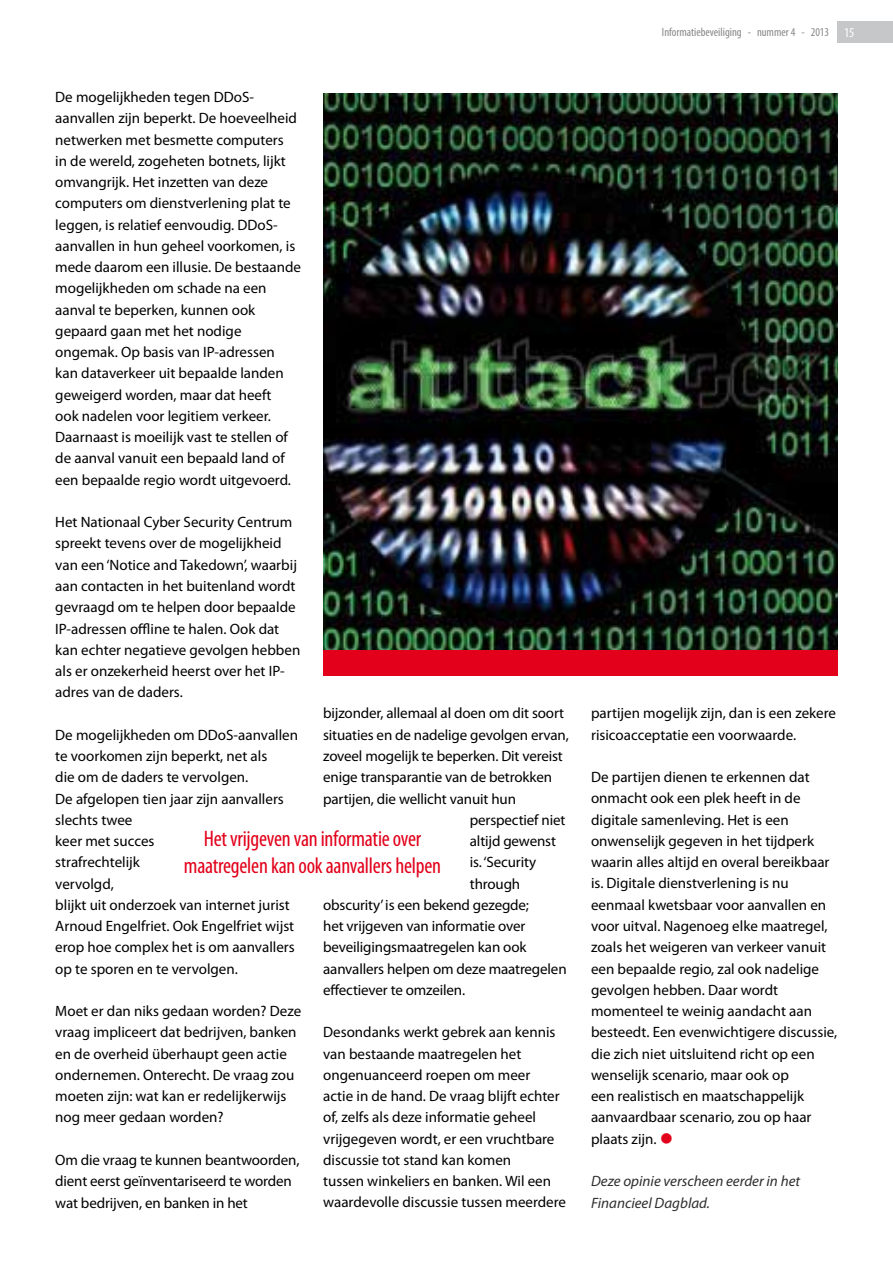
<style>
.page{position:relative;width:893px;height:1263px;background:#fff}
.page>*{position:absolute;margin:0;border:0;box-sizing:border-box;transform-origin:0 0}
.t1{font:condensed 22.5px/27px "Myriad Pro";letter-spacing:-.01em;color:#e2001a;text-align:center}
.t2{font:15px/21.3px "Myriad Pro";color:#000}
.t3{font:italic 15px/21.3px "Myriad Pro";color:#2e2e2e}
.t4{font:condensed 12px "Myriad Pro";color:#87888a}
.s1{font-size:13.5px;color:#fff}
.s2{color:#e2001a}
</style>
<div class="page">
<img style="left:323px;top:94px;width:515px;height:557px">
<div style="left:323px;top:651px;width:515px;height:25px;background:#e2001a"></div>
<div style="left:838px;top:21px;width:55px;height:22px;background:#c6c7c8"></div>
<p class="t2" style="left:55px;top:87px;width:247px">De mogelijkheden tegen DDoS&shy;aanvallen zijn beperkt. De hoeveelheid netwerken met besmette computers<br>in de wereld, zogeheten botnets, lijkt omvangrijk. Het inzetten van deze computers om dienstverlening plat te leggen, is relatief eenvoudig. DDoS&shy;aanvallen in hun geheel voorkomen, is mede daarom een illusie. De bestaande mogelijkheden om schade na een aanval te beperken, kunnen ook gepaard gaan met het nodige ongemak. Op basis van IP-adressen kan dataverkeer uit bepaalde landen geweigerd worden, maar dat heeft<br>ook nadelen voor legitiem verkeer.<br>Daarnaast is moeilijk vast te stellen of de aanval vanuit een bepaald land of een bepaalde regio wordt uitgevoerd.</p>
<p class="t2" style="left:55px;top:512px;width:247px">Het Nationaal Cyber Security Centrum spreekt tevens over de mogelijkheid van een ‘Notice and Takedown’, waarbij aan contacten in het buitenland wordt gevraagd om te helpen door bepaalde IP-adressen offline te halen. Ook dat kan echter negatieve gevolgen hebben als er onzekerheid heerst over het IP&shy;adres van de daders.</p>
<p class="t2" style="left:55px;top:724px;width:244px">De mogelijkheden om DDoS-aanvallen te voorkomen zijn beperkt, net als<br>die om de daders te vervolgen.<br>De afgelopen tien jaar zijn aanvallers slechts twee<br>keer met succes<br>strafrechtelijk<br>vervolgd,<br>blijkt uit onderzoek van internet jurist<br>Arnoud Engelfriet. Ook Engelfriet wijst erop hoe complex het is om aanvallers op te sporen en te vervolgen.</p>
<p class="t2" style="left:55px;top:1001px;width:248px">Moet er dan niks gedaan worden? Deze vraag impliceert dat bedrijven, banken en de overheid überhaupt geen actie ondernemen. Onterecht. De vraag zou moeten zijn: wat kan er redelijkerwijs nog meer gedaan worden?</p>
<p class="t2" style="left:55px;top:1149px;width:246px">Om die vraag te kunnen beantwoorden, dient eerst geïnventariseerd te worden wat bedrijven, en banken in het</p>
<p class="t2" style="left:323px;top:703px;width:242px">bijzonder, allemaal al doen om dit soort</p>
<p class="t2" style="left:323px;top:724px;width:247px">situaties en de nadelige gevolgen ervan,</p>
<p class="t2" style="left:323px;top:746px;width:241px">zoveel mogelijk te beperken. Dit vereist</p>
<p class="t2" style="left:323px;top:767px;width:230px">enige transparantie van de betrokken</p>
<p class="t2" style="left:323px;top:788px;width:194px">partijen, die wellicht vanuit hun</p>
<p class="t2" style="left:470px;top:809px;width:97px">perspectief niet</p>
<p class="t2" style="left:470px;top:831px;width:88px">altijd gewenst</p>
<p class="t2" style="left:470px;top:852px;width:68px">is. ‘Security</p>
<p class="t2" style="left:470px;top:873px;width:52px">through</p>
<p class="t2" style="left:323px;top:894px;width:207px">obscurity’ is een bekend gezegde;</p>
<p class="t2" style="left:323px;top:916px;width:204px">het vrijgeven van informatie over</p>
<p class="t2" style="left:323px;top:937px;width:205px">beveiligingsmaatregelen kan ook</p>
<p class="t2" style="left:323px;top:958px;width:245px">aanvallers helpen om deze maatregelen</p>
<p class="t2" style="left:323px;top:979px;width:143px">effectiever te omzeilen.</p>
<p class="t2" style="left:323px;top:1022px;width:244px">Desondanks werkt gebrek aan kennis van bestaande maatregelen het ongenuanceerd roepen om meer<br>actie in de hand. De vraag blijft echter of, zelfs als deze informatie geheel vrijgegeven wordt, er een vruchtbare discussie tot stand kan komen<br>tussen winkeliers en banken. Wil een waardevolle discussie tussen meerdere</p>
<h1 class="t1" style="left:184px;top:825px;width:259px">Het vrijgeven van informatie over maatregelen kan ook aanvallers helpen</h1>
<p class="t4" style="left:662px;top:25px;width:194px">Informatiebeveiliging - nummer 4 - 2013 <span class="s1">15</span></p>
<p class="t2" style="left:591px;top:703px;width:246px">partijen mogelijk zijn, dan is een zekere risicoacceptatie een voorwaarde.</p>
<p class="t2" style="left:591px;top:767px;width:248px">De partijen dienen te erkennen dat onmacht ook een plek heeft in de digitale samenleving. Het is een onwenselijk gegeven in het tijdperk waarin alles altijd en overal bereikbaar is. Digitale dienstverlening is nu eenmaal kwetsbaar voor aanvallen en voor uitval. Nagenoeg elke maatregel, zoals het weigeren van verkeer vanuit een bepaalde regio, zal ook nadelige gevolgen hebben. Daar wordt momenteel te weinig aandacht aan besteedt. Een evenwichtigere discussie, die zich niet uitsluitend richt op een wenselijk scenario, maar ook op<br>een realistisch en maatschappelijk aanvaardbaar scenario, zou op haar plaats zijn. <span class="s2">●</span></p>
<p class="t3" style="left:591px;top:1171px;width:211px">Deze opinie verscheen eerder in het<br>Financieel Dagblad.</p>
</div>
